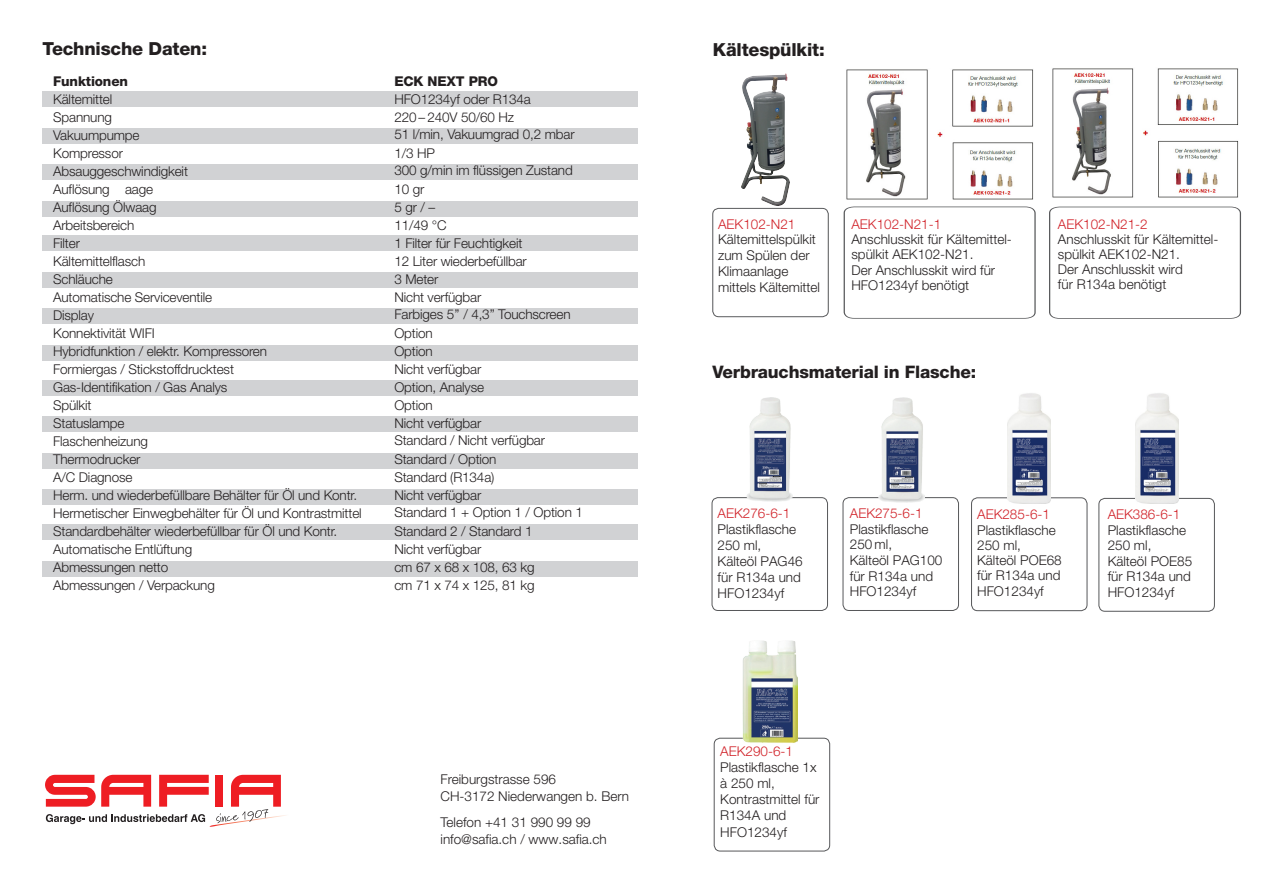
<style>
.page{position:relative;width:1263px;height:893px;background:#fff}
.page>*{position:absolute;margin:0;border:0;box-sizing:border-box;transform-origin:0 0}
.t1{font:800 18px "Helvetica Neue LT Std";letter-spacing:-.01em;color:#231f20}
.t2{font:800 17.25px "Helvetica Neue LT Std";letter-spacing:-.01em;color:#231f20}
.t3{font:300 13.5px/18px "Helvetica Neue LT Std";letter-spacing:-.01em;color:#231f20}
.t4{font:300 13.5px "Helvetica Neue LT Std";color:#d1232a}
.t5{font:800 13.5px "Helvetica Neue LT Std";letter-spacing:-.01em;color:#231f20}
</style>
<div class="page">
<div style="left:43px;top:561px;width:595px;height:16px;background:#d1d2d4"></div>
<div style="left:43px;top:524px;width:595px;height:16px;background:#d1d2d4"></div>
<div style="left:43px;top:489px;width:595px;height:16px;background:#d1d2d4"></div>
<div style="left:43px;top:453px;width:595px;height:16px;background:#d1d2d4"></div>
<div style="left:43px;top:416px;width:595px;height:16px;background:#d1d2d4"></div>
<div style="left:43px;top:380px;width:595px;height:16px;background:#d1d2d4"></div>
<div style="left:43px;top:345px;width:595px;height:16px;background:#d1d2d4"></div>
<div style="left:43px;top:308px;width:595px;height:16px;background:#d1d2d4"></div>
<div style="left:43px;top:272px;width:595px;height:16px;background:#d1d2d4"></div>
<div style="left:43px;top:235px;width:595px;height:16px;background:#d1d2d4"></div>
<div style="left:43px;top:201px;width:595px;height:16px;background:#d1d2d4"></div>
<div style="left:43px;top:164px;width:595px;height:16px;background:#d1d2d4"></div>
<div style="left:43px;top:128px;width:595px;height:16px;background:#d1d2d4"></div>
<div style="left:43px;top:91px;width:595px;height:16px;background:#d1d2d4"></div>
<svg style="left:45px;top:775px;width:241px;height:52px"></svg>
<div style="left:1098px;top:498px;width:117px;height:114px;border:1px solid #57585a;border-radius:6px"></div>
<div style="left:843px;top:497px;width:116px;height:114px;border:1px solid #57585a;border-radius:6px"></div>
<div style="left:714px;top:738px;width:116px;height:113px;border:1px solid #57585a;border-radius:6px"></div>
<div style="left:712px;top:497px;width:116px;height:114px;border:1px solid #57585a;border-radius:6px"></div>
<img style="left:878px;top:397px;width:46px;height:105px">
<img style="left:747px;top:397px;width:46px;height:105px">
<img style="left:742px;top:640px;width:56px;height:103px">
<div style="left:971px;top:497px;width:116px;height:114px;border:1px solid #57585a;border-radius:6px"></div>
<img style="left:1136px;top:393px;width:42px;height:111px">
<svg style="left:843px;top:206px;width:193px;height:113px"></svg>
<div style="left:712px;top:208px;width:117px;height:109px;border:1px solid #57585a;border-radius:6px"></div>
<img style="left:742px;top:74px;width:47px;height:132px">
<img style="left:846px;top:69px;width:187px;height:130px">
<img style="left:1052px;top:68px;width:187px;height:130px">
<svg style="left:1049px;top:206px;width:192px;height:113px"></svg>
<img style="left:1008px;top:393px;width:42px;height:110px">
<h1 class="t1" style="left:43px;top:38px;width:166px">Technische Daten:</h1>
<p class="t5" style="left:53px;top:73px;width:76px">Funktionen</p>
<p class="t3" style="left:53px;top:90px;width:310px">Kältemittel<br>Spannung<br>Vakuumpumpe<br>Kompressor<br>Absauggeschwindigkeit<br>Auflösung aage<br>Auflösung Ölwaag<br>Arbeitsbereich<br>Filter<br>Kältemittelflasch<br>Schläuche<br>Automatische Serviceventile<br>Display<br>Konnektivität WIFI<br>Hybridfunktion / elektr. Kompressoren<br>Formiergas / Stickstoffdrucktest<br>Gas-Identifikation / Gas Analys<br>Spülkit<br>Statuslampe<br>Flaschenheizung<br>Thermodrucker<br>A/C Diagnose<br>Herm. und wiederbefüllbare Behälter für Öl und Kontr.<br>Hermetischer Einwegbehälter für Öl und Kontrastmittel<br>Standardbehälter wiederbefüllbar für Öl und Kontr.<br>Automatische Entlüftung<br>Abmessungen netto<br>Abmessungen / Verpackung</p>
<p class="t5" style="left:394px;top:73px;width:105px">ECK NEXT PRO</p>
<p class="t3" style="left:394px;top:90px;width:182px;line-height:17.5px">HFO1234yf oder R134a<br>220 – 240V 50/60 Hz<br>51 l/min, Vakuumgrad 0,2 mbar</p>
<p class="t3" style="left:394px;top:145px;width:180px;line-height:17px">1/3 HP<br>300 g/min im flüssigen Zustand</p>
<p class="t3" style="left:394px;top:180px;width:178px">10 gr<br>5 gr / –<br>11/49 °C<br>1 Filter für Feuchtigkeit<br>12 Liter wiederbefüllbar<br>3 Meter<br>Nicht verfügbar<br>Farbiges 5’’ / 4,3” Touchscreen</p>
<p class="t3" style="left:394px;top:324px;width:152px">Option<br>Option<br>Nicht verfügbar<br>Option, Analyse<br>Option<br>Nicht verfügbar<br>Standard / Nicht verfügbar</p>
<p class="t3" style="left:394px;top:450px;width:190px">Standard / Option<br>Standard (R134a)<br>Nicht verfügbar<br>Standard 1 + Option 1 / Option 1</p>
<p class="t3" style="left:394px;top:522px;width:142px">Standard 2 / Standard 1<br>Nicht verfügbar<br>cm 67 x 68 x 108, 63 kg cm 71 x 74 x 125, 81 kg</p>
<p class="t3" style="left:440px;top:771px;width:190px;line-height:16.2px">Freiburgstrasse 596<br>CH-3172 Niederwangen b. Bern</p>
<p class="t3" style="left:440px;top:814px;width:168px;line-height:16.2px">Telefon +41 31 990 99 99 info@safia.ch / www.safia.ch</p>
<h1 class="t1" style="left:713px;top:39px;width:113px">Kältespülkit:</h1>
<p class="t4" style="left:718px;top:216px;width:79px">AEK102-N21</p>
<p class="t3" style="left:718px;top:231px;width:103px;line-height:15.9px">Kältemittelspülkit zum Spülen der<br>Klimaanlage mittels Kältemittel</p>
<p class="t4" style="left:851px;top:216px;width:91px">AEK102-N21-1</p>
<p class="t3" style="left:851px;top:231px;width:162px;line-height:15.5px">Anschlusskit für Kältemittel&shy;spülkit AEK102-N21.<br>Der Anschlusskit wird für<br>HFO1234yf benötigt</p>
<p class="t2" style="left:712px;top:362px;width:265px">Verbrauchsmaterial in Flasche:</p>
<p class="t4" style="left:1058px;top:216px;width:91px">AEK102-N21-2</p>
<p class="t3" style="left:1058px;top:231px;width:162px;line-height:15.1px">Anschlusskit für Kältemittel&shy;spülkit AEK102-N21.<br>Der Anschlusskit wird<br>für R134a benötigt</p>
<p class="t4" style="left:718px;top:505px;width:74px">AEK276-6-1</p>
<p class="t3" style="left:718px;top:521px;width:87px;line-height:15.9px">Plastikflasche<br>250 ml,<br>Kälteöl PAG46 für R134a und<br>HFO1234yf</p>
<p class="t4" style="left:850px;top:505px;width:74px">AEK275-6-1</p>
<p class="t3" style="left:850px;top:521px;width:94px;line-height:15.6px">Plastikflasche<br>250 ml,<br>Kälteöl PAG100 für R134a und<br>HFO1234yf</p>
<p class="t4" style="left:977px;top:506px;width:74px">AEK285-6-1</p>
<p class="t3" style="left:977px;top:522px;width:86px;line-height:15.3px">Plastikflasche<br>250 ml,<br>Kälteöl POE68 für R134a und<br>HFO1234yf</p>
<p class="t4" style="left:1108px;top:506px;width:74px">AEK386-6-1</p>
<p class="t3" style="left:1108px;top:522px;width:86px;line-height:15.5px">Plastikflasche<br>250 ml,<br>Kälteöl POE85 für R134a und<br>HFO1234yf</p>
<p class="t4" style="left:720px;top:742px;width:74px">AEK290-6-1</p>
<p class="t3" style="left:720px;top:758px;width:101px;line-height:16.2px">Plastikflasche 1x à 250 ml,<br>Kontrastmittel für<br>R134A und<br>HFO1234yf</p>
</div>
